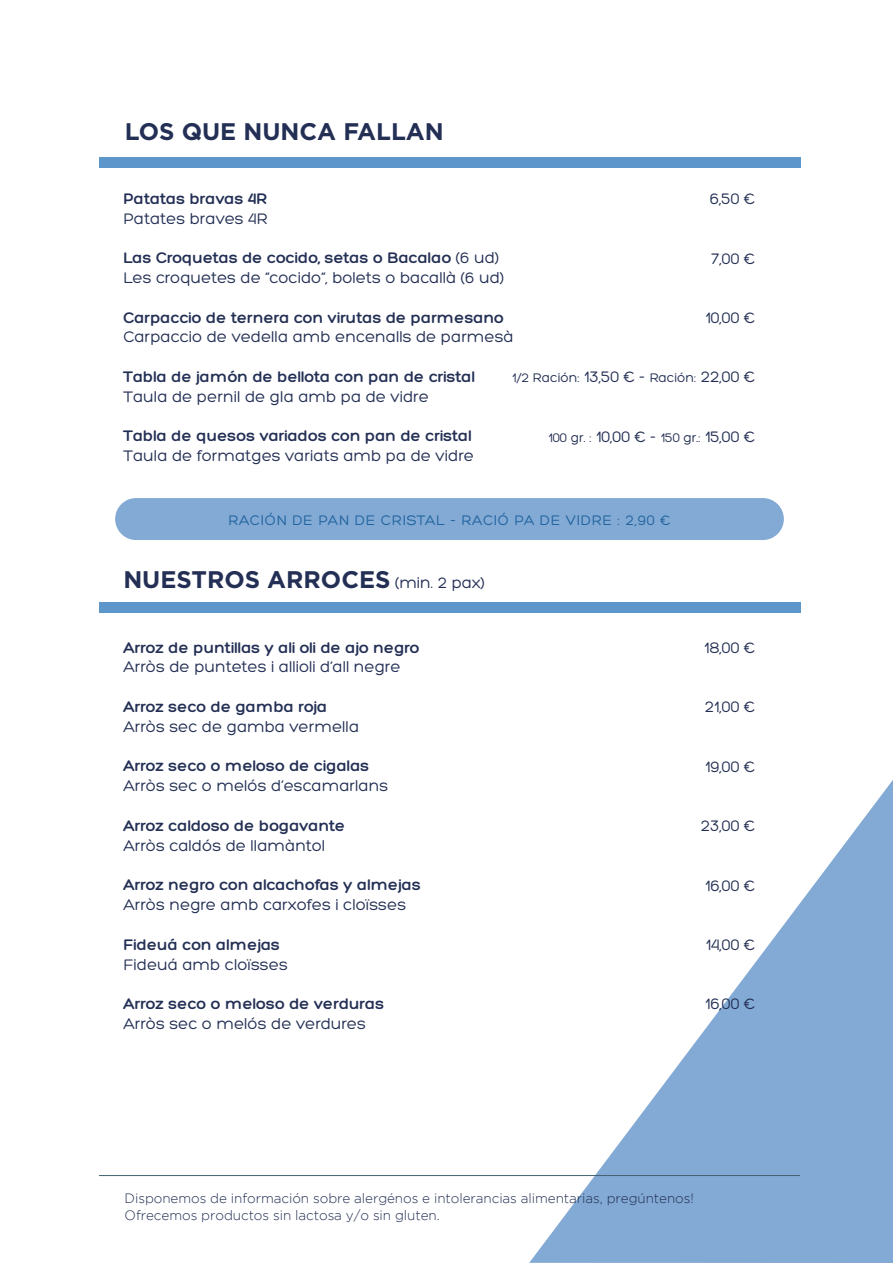
<style>
.page{position:relative;width:893px;height:1263px;background:#fff}
.page>*{position:absolute;margin:0;border:0;box-sizing:border-box;transform-origin:0 0}
.t1{font:700 24px "Gotham";color:#232f54}
.t2{font:16.5px/19.8px "Hero";color:#232f54}
.t3{font:700 16.5px "Hero";color:#232f54}
.t4{font:15px "Hero";letter-spacing:.05em;color:#21639e}
.t5{font:300 13.5px/16.5px "Gotham";letter-spacing:-.005em;color:#232f54}
.t6{font:13.5px "Hero";color:#232f54}
.s1{font-weight:700}
.s2{font-size:16.5px}
.s3{font-family:"Hero";font-weight:400;font-size:16.5px}
</style>
<div class="page">
<svg style="left:529px;top:780px;width:364px;height:483px"></svg>
<div style="left:115px;top:498px;width:669px;height:42px;background:#83aad5;border-radius:21px"></div>
<div style="left:99px;top:157px;width:701px;height:11px;background:#5d96ca"></div>
<div style="left:99px;top:603px;width:701px;height:10px;background:#5d96ca"></div>
<h1 class="t1" style="left:125px;top:118px;width:320px">LOS QUE NUNCA FALLAN</h1>
<p class="t3" style="left:123px;top:190px;width:146px">Patatas bravas 4R</p>
<p class="t2" style="left:123px;top:208px;width:146px">Patates braves 4R</p>
<p class="t2" style="left:123px;top:248px;width:382px"><span class="s1">Las Croquetas de cocido, setas o Bacalao</span> (6 ud)<br>Les croquetes de “cocido”, bolets o bacallà (6 ud)</p>
<p class="t3" style="left:123px;top:309px;width:382px">Carpaccio de ternera con virutas de parmesano</p>
<p class="t2" style="left:123px;top:327px;width:392px">Carpaccio de vedella amb encenalls de parmesà</p>
<p class="t3" style="left:123px;top:368px;width:353px">Tabla de jamón de bellota con pan de cristal</p>
<p class="t2" style="left:123px;top:387px;width:307px">Taula de pernil de gla amb pa de vidre</p>
<p class="t3" style="left:123px;top:427px;width:350px">Tabla de quesos variados con pan de cristal</p>
<p class="t2" style="left:123px;top:446px;width:352px">Taula de formatges variats amb pa de vidre</p>
<p class="t2" style="left:710px;top:189px;width:47px">6,50 €</p>
<p class="t2" style="left:711px;top:248px;width:46px">7,00 €</p>
<p class="t2" style="left:705px;top:308px;width:51px">10,00 €</p>
<p class="t6" style="left:512px;top:371px;width:244px">1/2 Ración: <span class="s2">13,50 € -</span> Ración: <span class="s2">22,00 €</span></p>
<p class="t6" style="left:548px;top:430px;width:208px">100 gr. : <span class="s2">10,00 € -</span> 150 gr.: <span class="s2">15,00 €</span></p>
<p class="t4" style="left:228px;top:512px;width:443px">RACIÓN DE PAN DE CRISTAL - RACIÓ PA DE VIDRE : 2,90 €</p>
<h1 class="t1" style="left:123px;top:566px;width:363px">NUESTROS ARROCES <span class="s3">(min. 2 pax)</span></h1>
<p class="t3" style="left:123px;top:639px;width:298px">Arroz de puntillas y ali oli de ajo negro</p>
<p class="t2" style="left:123px;top:657px;width:279px">Arròs de puntetes i allioli d’all negre</p>
<p class="t3" style="left:123px;top:698px;width:206px">Arroz seco de gamba roja</p>
<p class="t2" style="left:123px;top:717px;width:237px">Arròs sec de gamba vermella</p>
<p class="t3" style="left:123px;top:757px;width:248px">Arroz seco o meloso de cigalas</p>
<p class="t2" style="left:123px;top:776px;width:266px">Arròs sec o melós d’escamarlans</p>
<p class="t3" style="left:123px;top:817px;width:224px">Arroz caldoso de bogavante</p>
<p class="t2" style="left:123px;top:835px;width:203px">Arròs caldós de llamàntol</p>
<p class="t3" style="left:123px;top:876px;width:299px">Arroz negro con alcachofas y almejas</p>
<p class="t2" style="left:123px;top:895px;width:284px">Arròs negre amb carxofes i cloïsses</p>
<p class="t3" style="left:123px;top:936px;width:158px">Fideuá con almejas</p>
<p class="t2" style="left:123px;top:954px;width:166px">Fideuá amb cloïsses</p>
<p class="t3" style="left:123px;top:995px;width:262px">Arroz seco o meloso de verduras</p>
<p class="t2" style="left:123px;top:1014px;width:244px">Arròs sec o melós de verdures</p>
<p class="t2" style="left:704px;top:638px;width:53px">18,00 €</p>
<p class="t2" style="left:705px;top:697px;width:52px">21,00 €</p>
<p class="t2" style="left:705px;top:757px;width:52px">19,00 €</p>
<p class="t2" style="left:701px;top:816px;width:56px">23,00 €</p>
<p class="t2" style="left:705px;top:875px;width:52px">16,00 €</p>
<p class="t2" style="left:706px;top:935px;width:51px">14,00 €</p>
<p class="t2" style="left:705px;top:994px;width:52px">16,00 €</p>
<p class="t5" style="left:125px;top:1190px;width:571px">Disponemos de información sobre alergénos e intolerancias alimentarias, pregúntenos!<br>Ofrecemos productos sin lactosa y/o sin gluten.</p>
</div>
